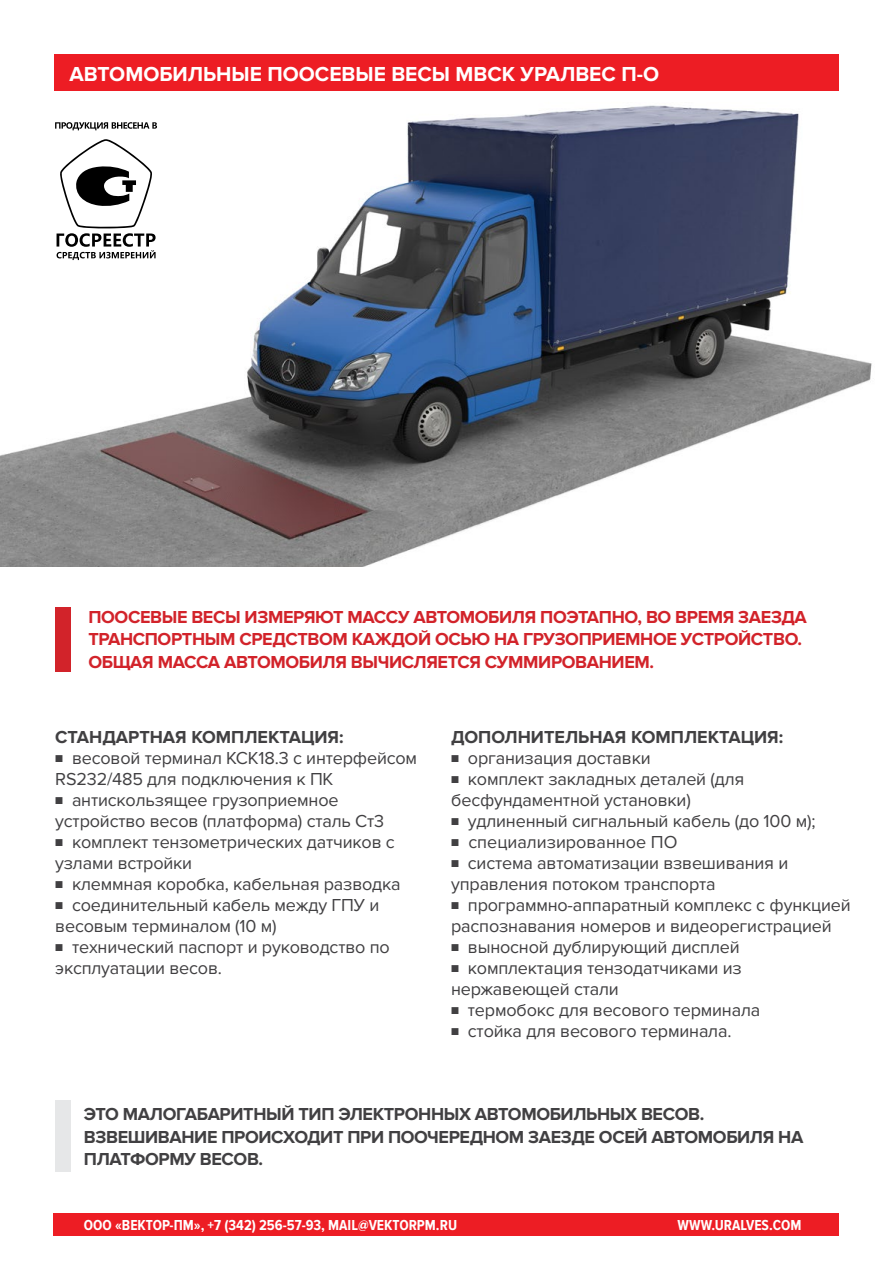
<style>
.page{position:relative;width:893px;height:1263px;background:#fff}
.page>*{position:absolute;margin:0;border:0;box-sizing:border-box;transform-origin:0 0}
.t1{font:700 21px "Proxima Nova";color:#fff}
.t2{font:18px/21px "Proxima Nova";letter-spacing:-.01em;color:#414042}
.t3{font:700 18px/22.5px "Proxima Nova";letter-spacing:-.02em;color:#d2232a}
.t4{font:700 18px/22.5px "Proxima Nova";letter-spacing:-.02em;color:#414042}
.t5{font:700 18px "Proxima Nova";color:#414042}
.t6{font:700 15px "Proxima Nova Cond";color:#fff}
.s1{font-size:12px}
</style>
<div class="page">
<div style="left:54px;top:1213px;width:785px;height:22px;background:#ed1d24"></div>
<div style="left:54px;top:55px;width:785px;height:37px;background:#ed1d24"></div>
<img style="left:0;top:91px;width:872px;height:475px">
<div style="left:55px;top:1100px;width:16px;height:71px;background:#e6e7e8"></div>
<div style="left:55px;top:607px;width:16px;height:64px;background:#d2232a"></div>
<svg style="left:57px;top:139px;width:99px;height:121px"></svg>
<svg style="left:55px;top:122px;width:102px;height:8px"></svg>
<p class="t1" style="left:70px;top:62px;width:591px">АВТОМОБИЛЬНЫЕ ПООСЕВЫЕ ВЕСЫ МВСК УРАЛВЕС П-О</p>
<p class="t3" style="left:88px;top:606px;width:720px">ПООСЕВЫЕ ВЕСЫ ИЗМЕРЯЮТ МАССУ АВТОМОБИЛЯ ПОЭТАПНО, ВО ВРЕМЯ ЗАЕЗДА<br>ТРАНСПОРТНЫМ СРЕДСТВОМ КАЖДОЙ ОСЬЮ НА ГРУЗОПРИЕМНОЕ УСТРОЙСТВО.<br>ОБЩАЯ МАССА АВТОМОБИЛЯ ВЫЧИСЛЯЕТСЯ СУММИРОВАНИЕМ.</p>
<p class="t5" style="left:55px;top:726px;width:290px">СТАНДАРТНАЯ КОМПЛЕКТАЦИЯ:</p>
<p class="t2" style="left:55px;top:747px;width:363px"><span class="s1">■</span> весовой терминал КСК18.3 с интерфейсом<br>RS232/485 для подключения к ПК</p>
<p class="t2" style="left:55px;top:789px;width:331px"><span class="s1">■</span> антискользящее грузоприемное устройство весов (платформа) сталь Ст3</p>
<p class="t2" style="left:55px;top:831px;width:341px"><span class="s1">■</span> комплект тензометрических датчиков с узлами встройки</p>
<p class="t2" style="left:55px;top:873px;width:347px"><span class="s1">■</span> клеммная коробка, кабельная разводка</p>
<p class="t2" style="left:55px;top:894px;width:326px"><span class="s1">■</span> соединительный кабель между ГПУ и весовым терминалом (10 м)</p>
<p class="t2" style="left:55px;top:936px;width:336px"><span class="s1">■</span> технический паспорт и руководство по эксплуатации весов.</p>
<p class="t5" style="left:451px;top:726px;width:334px">ДОПОЛНИТЕЛЬНАЯ КОМПЛЕКТАЦИЯ:</p>
<p class="t2" style="left:451px;top:747px;width:201px"><span class="s1">■</span> организация доставки</p>
<p class="t2" style="left:451px;top:768px;width:295px"><span class="s1">■</span> комплект закладных деталей (для бесфундаментной установки)</p>
<p class="t2" style="left:451px;top:810px;width:366px"><span class="s1">■</span> удлиненный сигнальный кабель (до 100 м);</p>
<p class="t2" style="left:451px;top:831px;width:228px"><span class="s1">■</span> специализированное ПО</p>
<p class="t2" style="left:451px;top:852px;width:339px"><span class="s1">■</span> система автоматизации взвешивания и управления потоком транспорта</p>
<p class="t2" style="left:451px;top:894px;width:401px"><span class="s1">■</span> программно-аппаратный комплекс с функцией распознавания номеров и видеорегистрацией</p>
<p class="t2" style="left:451px;top:936px;width:290px"><span class="s1">■</span> выносной дублирующий дисплей</p>
<p class="t2" style="left:451px;top:957px;width:292px"><span class="s1">■</span> комплектация тензодатчиками из нержавеющей стали</p>
<p class="t2" style="left:451px;top:999px;width:311px"><span class="s1">■</span> термобокс для весового терминала</p>
<p class="t2" style="left:451px;top:1020px;width:282px"><span class="s1">■</span> стойка для весового терминала.</p>
<p class="t4" style="left:84px;top:1103px;width:721px">ЭТО МАЛОГАБАРИТНЫЙ ТИП ЭЛЕКТРОННЫХ АВТОМОБИЛЬНЫХ ВЕСОВ.<br>ВЗВЕШИВАНИЕ ПРОИСХОДИТ ПРИ ПООЧЕРЕДНОМ ЗАЕЗДЕ ОСЕЙ АВТОМОБИЛЯ НА<br>ПЛАТФОРМУ ВЕСОВ.</p>
<p class="t6" style="left:84px;top:1216px;width:375px">ООО «ВЕКТОР-ПМ», +7 (342) 256-57-93, MAIL@VEKTORPM.RU</p>
<p class="t6" style="left:678px;top:1216px;width:125px">WWW.URALVES.COM</p>
</div>
